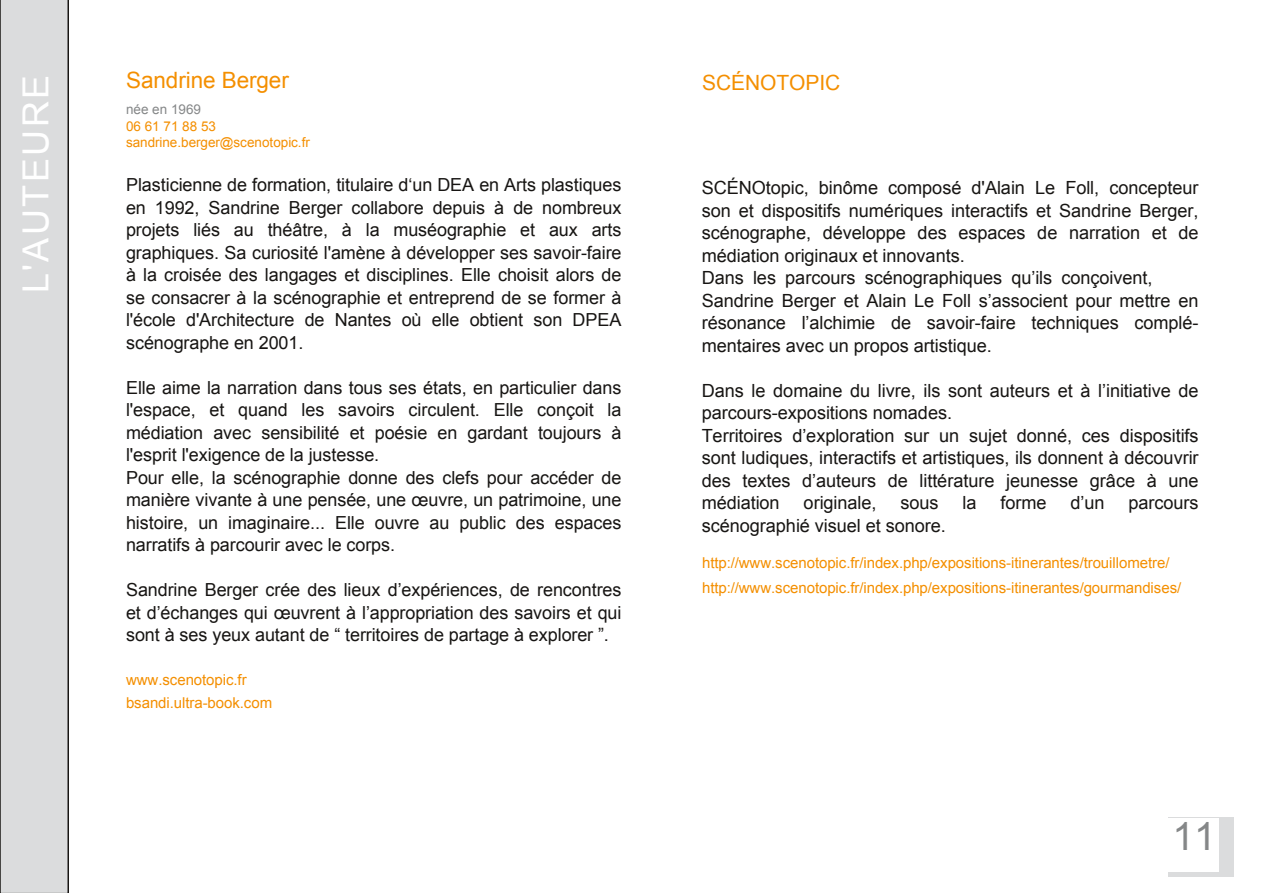
<style>
.page{position:relative;width:1263px;height:893px;background:#fff}
.page>*{position:absolute;margin:0;border:0;box-sizing:border-box;transform-origin:0 0}
.t1{font:39px "Arial";color:#858788}
.t2{font:36px "Arial";letter-spacing:.07em;color:#fff}
.t3{font:22.5px "Arial";letter-spacing:-.005em;color:#f48f00}
.t4{font:21px "Arial";letter-spacing:-.005em;color:#f48f00}
.t5{font:18.15px/22.5px "Arial";color:#171513}
.t6{font:18px/22.5px "Arial";letter-spacing:-.005em;color:#171513;text-align:justify}
.t7{font:15px/25px "Arial";letter-spacing:-.005em;color:#f48f00}
.t8{font:13.5px/16.5px "Arial";color:#f48f00}
.t9{font:13.5px "Arial";color:#858788}
</style>
<div class="page">
<div style="left:0;top:0;width:69px;height:893px;background:#dbdcdd"></div>
<div style="left:1168px;top:817px;width:66px;height:59px;background:#dbdcdd"></div>
<div style="left:1168px;top:818px;width:50px;height:53px;background:#fff"></div>
<h2 class="t2" style="left:22px;top:293px;width:220px;rotate:-90deg">L'AUTEURE</h2>
<p class="t3" style="left:126px;top:71px;width:164px">Sandrine Berger</p>
<p class="t9" style="left:126px;top:104px;width:77px">née en 1969</p>
<p class="t8" style="left:126px;top:119px;width:185px">06 61 71 88 53 sandrine.berger@scenotopic.fr</p>
<p class="t6" style="left:126px;top:175px;width:497px">Plasticienne de formation, titulaire d‘un DEA en Arts plastiques en 1992, Sandrine Berger collabore depuis à de nombreux projets liés au théâtre, à la muséographie et aux arts graphiques. Sa curiosité l'amène à développer ses savoir-faire à la croisée des langages et disciplines. Elle choisit alors de se consacrer à la scénographie et entreprend de se former à l'école d'Architecture de Nantes où elle obtient son DPEA scénographe en 2001.</p>
<p class="t6" style="left:126px;top:378px;width:497px;text-align:left">Elle aime la narration dans tous ses états, en particulier dans l'espace, et quand les savoirs circulent. Elle conçoit la médiation avec sensibilité et poésie en gardant toujours à l'esprit l'exigence de la justesse.<br>Pour elle, la scénographie donne des clefs pour accéder de manière vivante à une pensée, une œuvre, un patrimoine, une histoire, un imaginaire... Elle ouvre au public des espaces narratifs à parcourir avec le corps.</p>
<p class="t6" style="left:126px;top:580px;width:497px">Sandrine Berger crée des lieux d’expériences, de rencontres et d’échanges qui œuvrent à l’appropriation des savoirs et qui sont à ses yeux autant de “ territoires de partage à explorer ”.</p>
<p class="t7" style="left:126px;top:670px;width:148px;line-height:22.5px">www.scenotopic.fr bsandi.ultra-book.com</p>
<p class="t4" style="left:702px;top:75px;width:140px">SCÉNOTOPIC</p>
<p class="t5" style="left:702px;top:178px;width:498px">SCÉNOtopic, binôme composé d'Alain Le Foll, concepteur son et dispositifs numériques interactifs et Sandrine Berger, scénographe, développe des espaces de narration et de médiation originaux et innovants.<br>Dans les parcours scénographiques qu’ils conçoivent, Sandrine Berger et Alain Le Foll s’associent pour mettre en résonance l’alchimie de savoir-faire techniques complé&shy;mentaires avec un propos artistique.</p>
<p class="t5" style="left:702px;top:381px;width:498px">Dans le domaine du livre, ils sont auteurs et à l’initiative de parcours-expositions nomades.<br>Territoires d’exploration sur un sujet donné, ces dispositifs sont ludiques, interactifs et artistiques, ils donnent à découvrir des textes d’auteurs de littérature jeunesse grâce à une médiation</p>
<p class="t5" style="left:804px;top:493px;width:74px">originale,</p>
<p class="t5" style="left:900px;top:493px;width:40px">sous</p>
<p class="t5" style="left:962px;top:493px;width:15px">la</p>
<p class="t5" style="left:1000px;top:493px;width:48px">forme</p>
<p class="t5" style="left:1070px;top:493px;width:36px">d’un</p>
<p class="t5" style="left:1128px;top:493px;width:72px">parcours</p>
<p class="t5" style="left:702px;top:516px;width:246px">scénographié visuel et sonore.</p>
<p class="t7" style="left:702px;top:552px;width:481px">http://www.scenotopic.fr/index.php/expositions-itinerantes/trouillometre/ http://www.scenotopic.fr/index.php/expositions-itinerantes/gourmandises/</p>
<h1 class="t1" style="left:1172px;top:822px;width:45px">11</h1>
</div>
